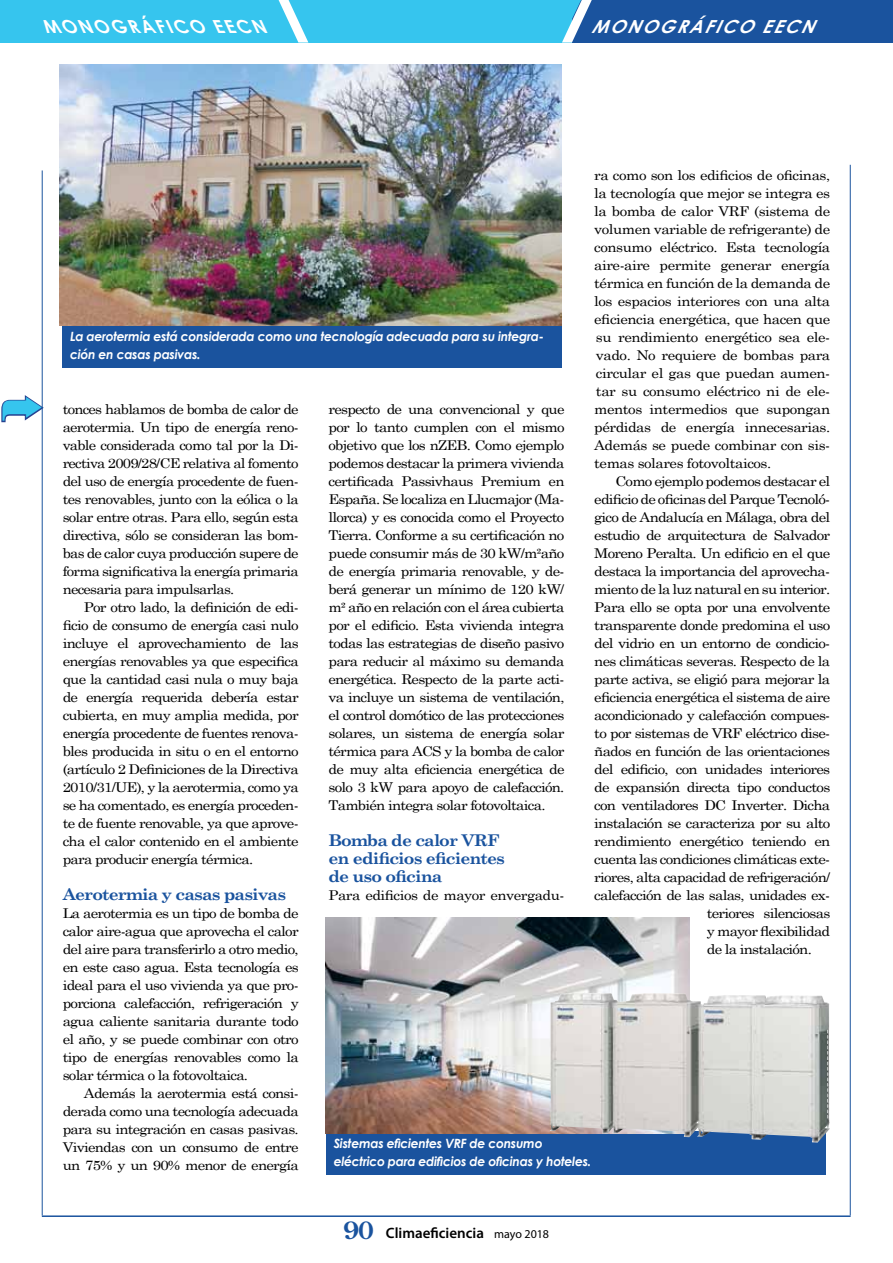
<style>
.page{position:relative;width:893px;height:1263px;background:#fff}
.page>*{position:absolute;margin:0;border:0;box-sizing:border-box;transform-origin:0 0}
.t1{font:italic 700 18px "Century Gothic";color:#fff}
.t2{font:700 16.2px/18px "Century Schoolbook";letter-spacing:-.05em;color:#1a539e;scale:1.08 1}
.t3{font:600 15px "Myriad Pro";color:#000}
.t4{font:13.5px/18px "Century Schoolbook";letter-spacing:-.05em;color:#000;text-align:justify;scale:1.11 1}
.t5{font:13.5px/18px "Century Schoolbook";letter-spacing:-.05em;color:#000;text-align:justify;scale:1.1 1}
.t6{font:13.5px "Century Schoolbook";letter-spacing:-.03em;color:#000;scale:1.11 1}
.t7{font:italic 700 12.75px/18px "Century Gothic";letter-spacing:-.02em;color:#fff}
.s1{font-family:"Century Old Style Std";font-weight:700;font-size:24px;color:#1a539e}
.s2{font-weight:400;font-size:12px}
</style>
<div class="page">
<div style="left:572px;top:0;width:321px;height:43px;background:#1a539e"></div>
<div style="left:0;top:0;width:572px;height:43px;background:#36c5ee"></div>
<svg style="left:279px;top:0;width:29px;height:43px"></svg>
<svg style="left:562px;top:0;width:30px;height:43px"></svg>
<hr style="left:569px;top:0;width:2px;height:22px;background:#36c5ee">
<hr style="left:850px;top:165px;width:1px;height:1050px;background:#1a539e">
<hr style="left:42px;top:170px;width:1px;height:1045px;background:#1a539e">
<div style="left:63px;top:325px;width:499px;height:43px;background:#1a539e"></div>
<div style="left:326px;top:1132px;width:500px;height:43px;background:#1a539e"></div>
<hr style="left:42px;top:1215px;width:809px;height:2px;background:#1a539e">
<img style="left:60px;top:65px;width:502px;height:260px">
<img style="left:325px;top:918px;width:365px;height:215px">
<img style="left:550px;top:993px;width:262px;height:147px">
<svg style="left:1px;top:394px;width:43px;height:29px"></svg>
<h1 class="t1" style="left:47px;top:12px;width:236px">MONOGRÁFICOEECN</h1>
<h1 class="t1" style="left:591px;top:12px;width:236px">MONOGRÁFICOEECN</h1>
<p class="t4" style="left:594px;top:165px;width:214px">ra como son los edificios de oficinas, la tecnología que mejor se integra es la bomba de calor VRF (sistema de volumen variable de refrigerante) de consumo eléctrico. Esta tecnología aire-aire permite generar energía térmica en función de la demanda de los espacios interiores con una alta eficiencia energética, que hacen que su rendimiento energético sea ele&shy;vado. No requiere de bombas para circular el gas que puedan aumen&shy;tar su consumo eléctrico ni de ele&shy;mentos intermedios que supongan pérdidas de energía innecesarias.<br>Además se puede combinar con sis&shy;temas solares fotovoltaicos.</p>
<p class="t4" style="left:615px;top:471px;width:195px">Como ejemplo podemos destacar el</p>
<p class="t4" style="left:594px;top:489px;width:214px">edificio de oficinas del Parque Tecnoló-</p>
<p class="t4" style="left:594px;top:507px;width:214px">gico de Andalucía en Málaga, obra del</p>
<p class="t4" style="left:594px;top:525px;width:214px">estudio de arquitectura de Salvador</p>
<p class="t4" style="left:594px;top:543px;width:214px">Moreno Peralta. Un edificio en el que</p>
<p class="t4" style="left:594px;top:561px;width:214px">destaca la importancia del aprovecha-</p>
<p class="t4" style="left:594px;top:579px;width:214px">miento de la luz natural en su interior.</p>
<p class="t4" style="left:594px;top:597px;width:214px">Para ello se opta por una envolvente</p>
<p class="t4" style="left:594px;top:615px;width:214px">transparente donde predomina el uso</p>
<p class="t4" style="left:594px;top:633px;width:214px">del vidrio en un entorno de condicio-</p>
<p class="t4" style="left:594px;top:651px;width:214px">nes climáticas severas. Respecto de la</p>
<p class="t4" style="left:594px;top:669px;width:214px">parte activa, se eligió para mejorar la</p>
<p class="t4" style="left:594px;top:687px;width:214px">eficiencia energética el sistema de aire</p>
<p class="t4" style="left:594px;top:705px;width:214px">acondicionado y calefacción compues-</p>
<p class="t4" style="left:594px;top:723px;width:214px">to por sistemas de VRF eléctrico dise-</p>
<p class="t4" style="left:594px;top:741px;width:214px">ñados en función de las orientaciones</p>
<p class="t4" style="left:594px;top:759px;width:214px">del edificio, con unidades interiores</p>
<p class="t4" style="left:594px;top:777px;width:214px">de expansión directa tipo conductos</p>
<p class="t4" style="left:594px;top:795px;width:214px">con ventiladores DC Inverter. Dicha</p>
<p class="t4" style="left:594px;top:813px;width:214px">instalación se caracteriza por su alto</p>
<p class="t4" style="left:594px;top:831px;width:214px">rendimiento energético teniendo en</p>
<p class="t4" style="left:594px;top:849px;width:214px">cuenta las condiciones climáticas exte-</p>
<p class="t4" style="left:594px;top:867px;width:214px">riores, alta capacidad de refrigeración/</p>
<p class="t4" style="left:594px;top:885px;width:214px">calefacción de las salas, unidades ex-</p>
<p class="t4" style="left:707px;top:903px;width:113px">teriores silenciosas</p>
<p class="t4" style="left:707px;top:921px;width:113px">y mayor flexibilidad</p>
<p class="t4" style="left:707px;top:939px;width:96px">de la instalación.</p>
<p class="t7" style="left:70px;top:326px;width:475px">La aerotermia está considerada como una tecnología adecuada para su integra&shy;ción en casas pasivas.</p>
<p class="t5" style="left:63px;top:399px;width:216px">tonces hablamos de bomba de calor de aerotermia. Un tipo de energía reno&shy;vable considerada como tal por la Di&shy;rectiva 2009/28/CE relativa al fomento del uso de energía procedente de fuen&shy;tes renovables, junto con la eólica o la solar entre otras. Para ello, según esta directiva, sólo se consideran las bom&shy;bas de calor cuya producción supere de forma significativa la energía primaria necesaria para impulsarlas.</p>
<p class="t4" style="left:63px;top:597px;width:214px;text-indent:21px">Por otro lado, la definición de edi&shy;ficio de consumo de energía casi nulo incluye el aprovechamiento de las energías renovables ya que especifica que la cantidad casi nula o muy baja de energía requerida debería estar cubierta, en muy amplia medida, por energía procedente de fuentes renova&shy;bles producida in situ o en el entorno (artículo 2 Definiciones de la Directiva 2010/31/UE), y la aerotermia, como ya se ha comentado, es energía proceden&shy;te de fuente renovable, ya que aprove&shy;cha el calor contenido en el ambiente para producir energía térmica.</p>
<p class="t2" style="left:63px;top:884px;width:208px">Aerotermia y casas pasivas</p>
<p class="t4" style="left:63px;top:903px;width:214px">La aerotermia es un tipo de bomba de calor aire-agua que aprovecha el calor del aire para transferirlo a otro medio, en este caso agua. Esta tecnología es ideal para el uso vivienda ya que pro&shy;porciona calefacción, refrigeración y agua caliente sanitaria durante todo el año, y se puede combinar con otro tipo de energías renovables como la solar térmica o la fotovoltaica.</p>
<p class="t4" style="left:63px;top:1083px;width:214px;text-indent:21px">Además la aerotermia está consi&shy;derada como una tecnología adecuada para su integración en casas pasivas.<br>Viviendas con un consumo de entre un 75% y un 90% menor de energía</p>
<p class="t4" style="left:328px;top:399px;width:214px">respecto de una convencional y que por lo tanto cumplen con el mismo objetivo que los nZEB. Como ejemplo podemos destacar la primera vivienda certificada Passivhaus Premium en España. Se localiza en Llucmajor (Ma&shy;llorca) y es conocida como el Proyecto Tierra. Conforme a su certificación no puede consumir más de 30 kW/m²año de energía primaria renovable, y de&shy;berá generar un mínimo de 120 kW/ m² año en relación con el área cubierta por el edificio. Esta vivienda integra todas las estrategias de diseño pasivo para reducir al máximo su demanda energética. Respecto de la parte acti&shy;va incluye un sistema de ventilación, el control domótico de las protecciones solares, un sistema de energía solar térmica para ACS y la bomba de calor de muy alta eficiencia energética de solo 3 kW para apoyo de calefacción.<br>También integra solar fotovoltaica.</p>
<p class="t2" style="left:328px;top:830px;width:165px">Bomba de calor VRF en edificios eficientes de uso oficina</p>
<p class="t6" style="left:328px;top:884px;width:214px">Para edificios de mayor envergadu-</p>
<p class="t7" style="left:334px;top:1133px;width:259px">Sistemas eficientes VRF de consumo eléctrico para edificios de oficinas y hoteles.</p>
<p class="t3" style="left:343px;top:1225px;width:207px"><span class="s1">90</span> Climaeficiencia <span class="s2">mayo 2018</span></p>
</div>
